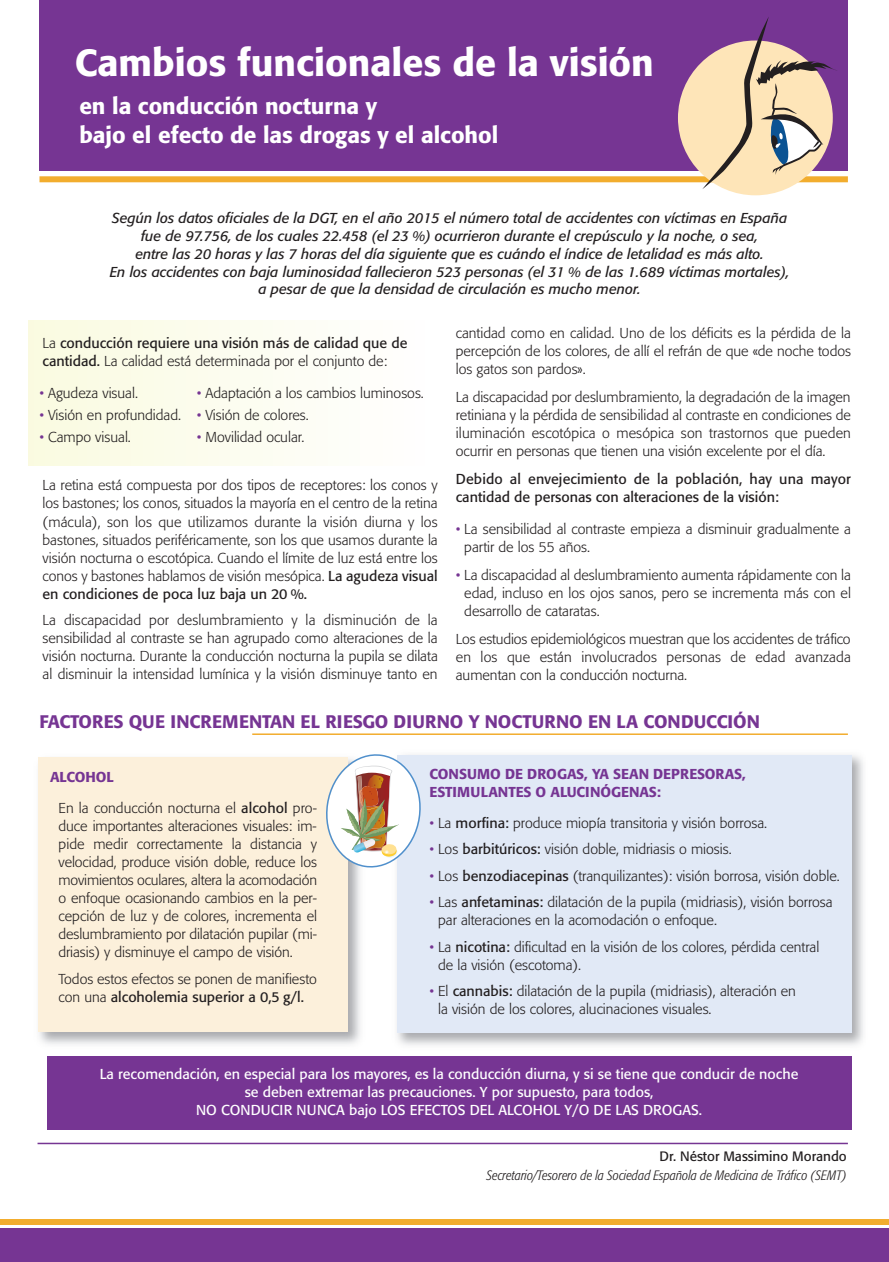
<style>
.page{position:relative;width:889px;height:1262px;background:#fff}
.page>*{position:absolute;margin:0;border:0;box-sizing:border-box;transform-origin:0 0}
.t1{font:500 37.5px "Formata";color:#fff}
.t2{font:500 22.5px/28.2px "Formata";color:#fff}
.t3{font:500 18px "Formata";color:#763593}
.t4{font:300 14.25px/18px "Formata";color:#231f20;text-align:justify}
.t5{font:italic 14.25px/17.9px "Formata";color:#231f20;text-align:center}
.t6{font:14.25px/18px "Formata";color:#fff;text-align:center}
.t7{font:14.25px/18px "Formata";color:#231f20}
.t8{font:500 14.25px/18px "Formata";color:#763593}
.t9{font:italic 300 condensed 13.5px "Formata";color:#231f20}
.t10{font:13.5px "Formata";color:#231f20}
.s1{font-weight:300}
.s2{color:#763593}
.s3{font-weight:400}
.s4{font-weight:500;color:#763593}
</style>
<div class="page">
<div style="left:39px;top:0;width:808px;height:171px;background:#763593"></div>
<div style="left:0;top:1228px;width:888px;height:33px;background:#763593"></div>
<div style="left:0;top:1219px;width:888px;height:5px;background:#f2ad2e"></div>
<hr style="left:38px;top:1142px;width:809px;height:1px;background:#763593">
<div style="left:39px;top:176px;width:808px;height:6px;background:#f2ad2e"></div>
<div style="left:678px;top:40px;width:154px;height:155px;background:#fee5b8;border-radius:50%"></div>
<svg style="left:702px;top:17px;width:135px;height:172px"></svg>
<hr style="left:252px;top:733px;width:595px;height:1px;background:#f2ad2e">
<img style="left:397px;top:755px;width:466px;height:290px">
<div style="left:397px;top:755px;width:454px;height:277px;background:#e1e9f6"></div>
<img style="left:38px;top:870px;width:322px;height:174px">
<div style="left:38px;top:757px;width:309px;height:274px;background:#fcf0db"></div>
<div style="left:47px;top:1056px;width:804px;height:73px;background:#763593"></div>
<svg style="left:326px;top:754px;width:95px;height:116px"></svg>
<h1 class="t1" style="left:75px;top:47px;width:580px">Cambios funcionales de la visión</h1>
<h2 class="t2" style="left:79px;top:94px;width:420px">en la conducción nocturna y<br>bajo el efecto de las drogas y el alcohol</h2>
<p class="t5" style="left:110px;top:210px;width:680px">Según los datos oficiales de la DGT, en el año 2015 el número total de accidentes con víctimas en España fue de 97.756, de los cuales 22.458 (el 23 %) ocurrieron durante el crepúsculo y la noche, o sea,<br>entre las 20 horas y las 7 horas del día siguiente que es cuándo el índice de letalidad es más alto.<br>En los accidentes con baja luminosidad fallecieron 523 personas (el 31 % de las 1.689 víctimas mortales), a pesar de que la densidad de circulación es mucho menor.</p>
<p class="t7" style="left:43px;top:335px;width:366px"><span class="s1">La</span> conducción requiere una visión más de calidad que de cantidad. <span class="s1">La calidad está determinada por el conjunto de:</span></p>
<p class="t4" style="left:40px;top:385px;width:100px"><span class="s2">•</span> Agudeza visual.</p>
<p class="t4" style="left:40px;top:407px;width:143px"><span class="s2">•</span> Visión en profundidad.</p>
<p class="t4" style="left:40px;top:429px;width:93px"><span class="s2">•</span> Campo visual.</p>
<p class="t4" style="left:197px;top:385px;width:228px"><span class="s2">•</span> Adaptación a los cambios luminosos.</p>
<p class="t4" style="left:197px;top:407px;width:113px"><span class="s2">•</span> Visión de colores.</p>
<p class="t4" style="left:197px;top:429px;width:109px"><span class="s2">•</span> Movilidad ocular.</p>
<p class="t4" style="left:43px;top:477px;width:396px">La retina está compuesta por dos tipos de receptores: los conos y los bastones; los conos, situados la mayoría en el centro de la retina (mácula), son los que utilizamos durante la visión diurna y los bastones, situados periféricamente, son los que usamos durante la visión nocturna o escotópica. Cuando el límite de luz está entre los conos y bastones hablamos de visión mesópica. <span class="s3">La agudeza visual en condiciones de poca luz baja un 20 %.</span></p>
<p class="t4" style="left:43px;top:612px;width:396px">La discapacidad por deslumbramiento y la disminución de la sensibilidad al contraste se han agrupado como alteraciones de la visión nocturna. Durante la conducción nocturna la pupila se dilata al disminuir la intensidad lumínica y la visión disminuye tanto en</p>
<p class="t4" style="left:456px;top:325px;width:396px">cantidad como en calidad. Uno de los déficits es la pérdida de la percepción de los colores, de allí el refrán de que «de noche todos los gatos son pardos».</p>
<p class="t4" style="left:456px;top:388px;width:396px">La discapacidad por deslumbramiento, la degradación de la imagen retiniana y la pérdida de sensibilidad al contraste en condiciones de iluminación escotópica o mesópica son trastornos que pueden ocurrir en personas que tienen una visión excelente por el día.</p>
<p class="t7" style="left:456px;top:471px;width:396px">Debido al envejecimiento de la población, hay una mayor cantidad de personas con alteraciones de la visión:</p>
<p class="t4" style="left:464px;top:521px;width:388px;text-indent:-9px"><span class="s2">•</span> La sensibilidad al contraste empieza a disminuir gradualmente a partir de los 55 años.</p>
<p class="t4" style="left:464px;top:567px;width:388px;text-indent:-9px"><span class="s2">•</span> La discapacidad al deslumbramiento aumenta rápidamente con la edad, incluso en los ojos sanos, pero se incrementa más con el desarrollo de cataratas.</p>
<p class="t4" style="left:455px;top:631px;width:396px">Los estudios epidemiológicos muestran que los accidentes de tráfico en los que están involucrados personas de edad avanzada aumentan con la conducción nocturna.</p>
<p class="t3" style="left:39px;top:714px;width:721px">FACTORES QUE INCREMENTAN EL RIESGO DIURNO Y NOCTURNO EN LA CONDUCCIÓN</p>
<p class="t4" style="left:59px;top:762px;width:260px;line-height:30.8px;text-indent:-9px"><span class="s4">ALCOHOL<br></span>En la conducción nocturna el <span class="s3">alcohol</span> pro-</p>
<p class="t4" style="left:59px;top:818px;width:260px">duce importantes alteraciones visuales: im&shy;pide medir correctamente la distancia y velocidad, produce visión doble, reduce los movimientos oculares, altera la acomodación o enfoque ocasionando cambios en la per&shy;cepción de luz y de colores, incrementa el deslumbramiento por dilatación pupilar (mi&shy;driasis) y disminuye el campo de visión.</p>
<p class="t4" style="left:59px;top:970px;width:260px">Todos estos efectos se ponen de manifiesto con una <span class="s3">alcoholemia superior a 0,5 g/l.</span></p>
<p class="t8" style="left:429px;top:766px;width:317px">CONSUMO DE DROGAS, YA SEAN DEPRESORAS,<br>ESTIMULANTES O ALUCINÓGENAS:</p>
<p class="t4" style="left:429px;top:814px;width:339px"><span class="s2">•</span> La <span class="s3">morfina:</span> produce miopía transitoria y visión borrosa.</p>
<p class="t4" style="left:429px;top:841px;width:303px"><span class="s2">•</span> Los <span class="s3">barbitúricos:</span> visión doble, midriasis o miosis.</p>
<p class="t4" style="left:429px;top:867px;width:411px"><span class="s2">•</span> Los <span class="s3">benzodiacepinas</span> (tranquilizantes): visión borrosa, visión doble.</p>
<p class="t4" style="left:438px;top:894px;width:396px;text-indent:-9px"><span class="s2">•</span> Las <span class="s3">anfetaminas:</span> dilatación de la pupila (midriasis), visión borrosa par alteraciones en la acomodación o enfoque.</p>
<p class="t4" style="left:438px;top:938px;width:382px;text-indent:-9px"><span class="s2">•</span> La <span class="s3">nicotina:</span> dificultad en la visión de los colores, pérdida central de la visión (escotoma).</p>
<p class="t4" style="left:438px;top:983px;width:359px;text-indent:-9px"><span class="s2">•</span> El <span class="s3">cannabis:</span> dilatación de la pupila (midriasis), alteración en la visión de los colores, alucinaciones visuales.</p>
<p class="t6" style="left:100px;top:1065px;width:700px">La recomendación, en especial para los mayores, es la conducción diurna, y si se tiene que conducir de noche se deben extremar las precauciones. Y por supuesto, para todos,<br>NO CONDUCIR NUNCA bajo LOS EFECTOS DEL ALCOHOL Y/O DE LAS DROGAS.</p>
<p class="t10" style="left:659px;top:1150px;width:189px">Dr. Néstor Massimino Morando</p>
<p class="t9" style="left:486px;top:1169px;width:362px">Secretario/Tesorero de la Sociedad Española de Medicina de Tráfico (SEMT)</p>
</div>
